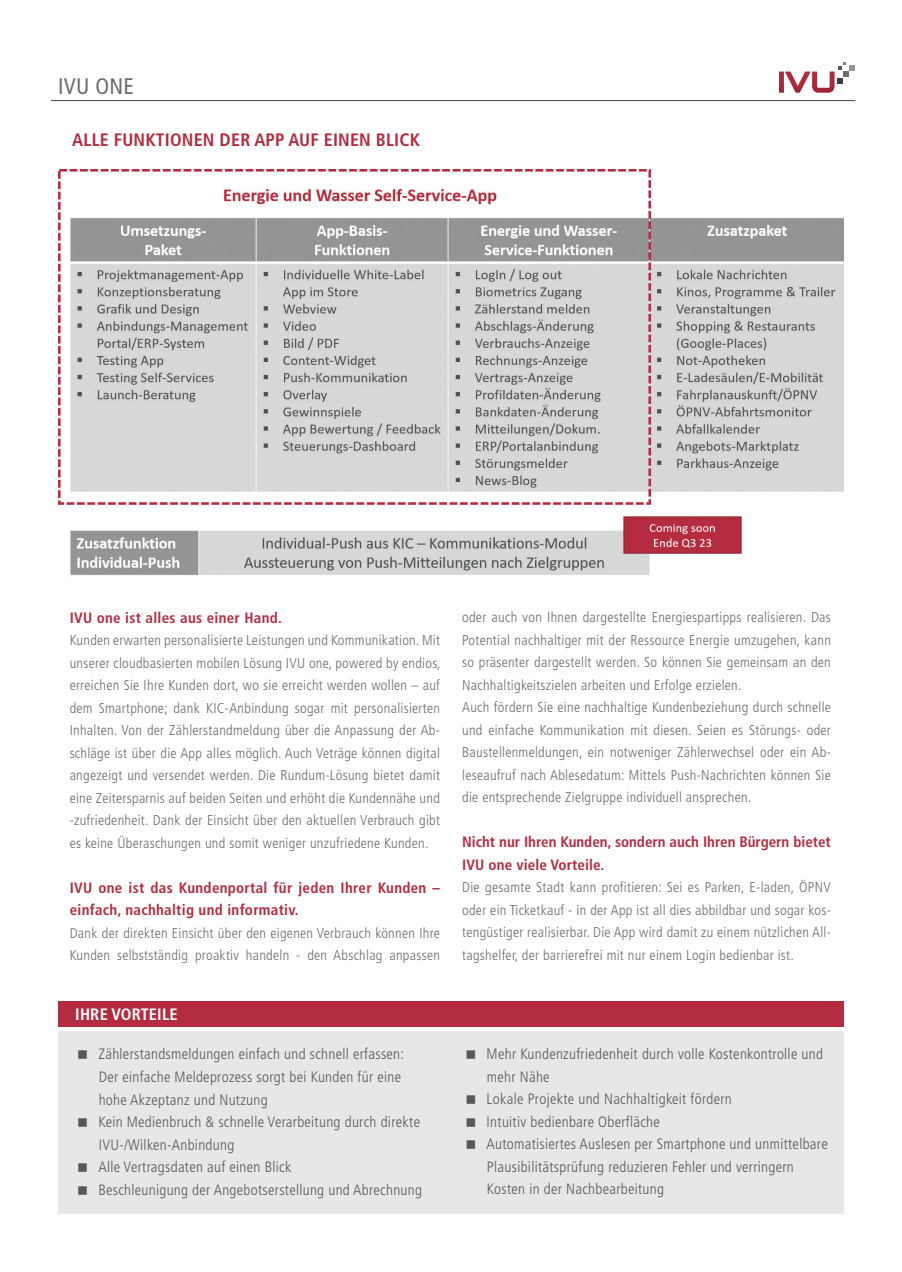
<style>
.page{position:relative;width:902px;height:1272px;background:#fff}
.page>*{position:absolute;margin:0;border:0;box-sizing:border-box;transform-origin:0 0}
.t1{font:condensed 22.5px "Frutiger LT Std";letter-spacing:.01em;color:#6c6d70}
.t2{font:700 condensed 18px "Frutiger LT Std";letter-spacing:.01em;color:#b42c3f}
.t3{font:700 condensed 16.5px "Frutiger LT Std";letter-spacing:.01em;color:#fff}
.t4{font:300 condensed 15px/22.5px "Frutiger LT Std";letter-spacing:.02em;color:#57585a}
.t5{font:700 condensed 15px/22.5px "Frutiger LT Std";letter-spacing:.02em;color:#b42c3f}
.t6{font:700 condensed 15px/22.5px "Frutiger LT Std";color:#b42c3f}
.t7{font:300 condensed 14.25px/22.5px "Frutiger LT Std";letter-spacing:.02em;color:#6c6d70;text-align:justify}
</style>
<div class="page">
<div style="left:58px;top:1030px;width:785px;height:183px;background:#e6e7e9"></div>
<div style="left:58px;top:1001px;width:785px;height:25px;background:#b42c3f"></div>
<img style="left:58px;top:170px;width:785px;height:406px">
<hr style="left:51px;top:100px;width:804px;height:1px;background:#57585a">
<svg style="left:837px;top:62px;width:18px;height:21px"></svg>
<img style="left:779px;top:72px;width:55px;height:21px">
<h1 class="t1" style="left:58px;top:73px;width:77px">IVU ONE</h1>
<p class="t2" style="left:72px;top:129px;width:349px">ALLE FUNKTIONEN DER APP AUF EINEN BLICK</p>
<p class="t5" style="left:70px;top:606px;width:214px">IVU one ist alles aus einer Hand.</p>
<p class="t7" style="left:70px;top:629px;width:372px">Kunden erwarten personalisierte Leistungen und Kommunikation. Mit unserer cloudbasierten mobilen Lösung IVU one, powered by endios, erreichen Sie Ihre Kunden dort, wo sie erreicht werden wollen – auf dem Smartphone; dank KIC-Anbindung sogar mit personalisierten Inhalten. Von der Zählerstandmeldung über die Anpassung der Ab&shy;schläge ist über die App alles möglich. Auch Veträge können digital angezeigt und versendet werden. Die Rundum-Lösung bietet damit eine Zeitersparnis auf beiden Seiten und erhöht die Kundennähe und -zufriedenheit. Dank der Einsicht über den aktuellen Verbrauch gibt es keine Überaschungen und somit weniger unzufriedene Kunden.</p>
<p class="t5" style="left:70px;top:876px;width:372px">IVU one ist das Kundenportal für jeden Ihrer Kunden – einfach, nachhaltig und informativ.</p>
<p class="t7" style="left:70px;top:921px;width:372px">Dank der direkten Einsicht über den eigenen Verbrauch können Ihre<br>Kunden selbstständig proaktiv handeln - den Abschlag anpassen</p>
<p class="t3" style="left:75px;top:1004px;width:104px">IHRE VORTEILE</p>
<p class="t7" style="left:462px;top:606px;width:370px;text-align:left">oder auch von Ihnen dargestellte Energiespartipps realisieren. Das Potential nachhaltiger mit der Ressource Energie umzugehen, kann so präsenter dargestellt werden. So können Sie gemeinsam an den Nachhaltigkeitszielen arbeiten und Erfolge erzielen.<br>Auch fördern Sie eine nachhaltige Kundenbeziehung durch schnelle und einfache Kommunikation mit diesen. Seien es Störungs- oder Baustellenmeldungen, ein notweniger Zählerwechsel oder ein Ab&shy;leseaufruf nach Ablesedatum: Mittels Push-Nachrichten können Sie die entsprechende Zielgruppe individuell ansprechen.</p>
<p class="t6" style="left:462px;top:830px;width:370px">Nicht nur Ihren Kunden, sondern auch Ihren Bürgern bietet<br>IVU one viele Vorteile.</p>
<p class="t7" style="left:462px;top:876px;width:370px">Die gesamte Stadt kann profitieren: Sei es Parken, E-laden, ÖPNV oder ein Ticketkauf - in der App ist all dies abbildbar und sogar kos&shy;tengüstiger realisierbar. Die App wird damit zu einem nützlichen All&shy;tagshelfer, der barrierefrei mit nur einem Login bedienbar ist.</p>
<p class="t4" style="left:98px;top:1043px;width:325px">Zählerstandsmeldungen einfach und schnell erfassen:<br>Der einfache Meldeprozess sorgt bei Kunden für eine hohe Akzeptanz und Nutzung<br>Kein Medienbruch &amp; schnelle Verarbeitung durch direkte IVU-/Wilken-Anbindung<br>Alle Vertragsdaten auf einen Blick<br>Beschleunigung der Angebotserstellung und Abrechnung</p>
<p class="t4" style="left:486px;top:1042px;width:342px">Mehr Kundenzufriedenheit durch volle Kostenkontrolle und mehr Nähe<br>Lokale Projekte und Nachhaltigkeit fördern<br>Intuitiv bedienbare Oberfläche<br>Automatisiertes Auslesen per Smartphone und unmittelbare Plausibilitätsprüfung reduzieren Fehler und verringern Kosten in der Nachbearbeitung</p>
</div>
